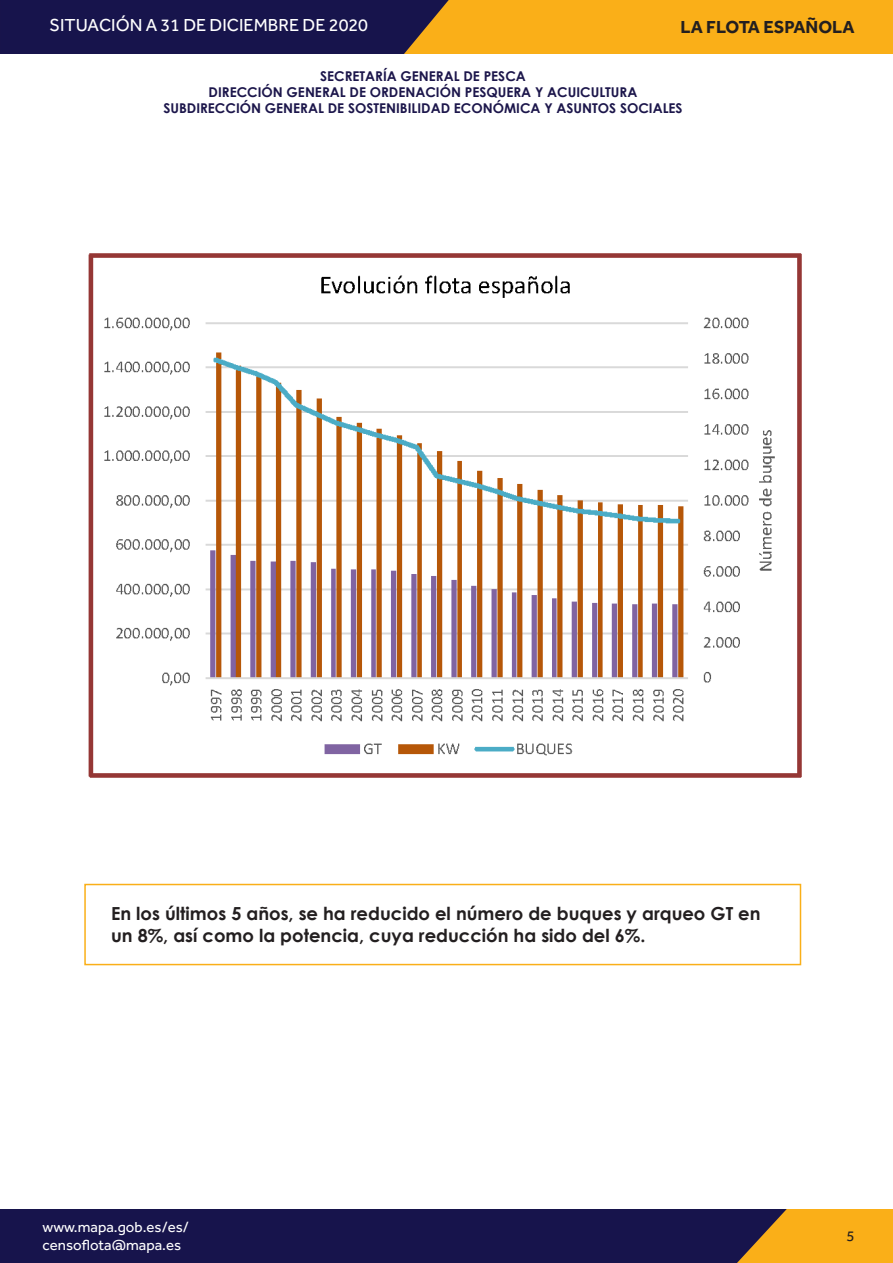
<style>
.page{position:relative;width:893px;height:1263px;background:#fff}
.page>*{position:absolute;margin:0;border:0;box-sizing:border-box;transform-origin:0 0}
.Category_3_Descripti{font:700 18px/21.6px "Century Gothic";color:#231f20}
.t1{font:18px "Effra";color:#fff}
.t2{font:700 18px "Effra";color:#231f20}
.t3{font:15px/18px "Effra";color:#fff}
.t4{font:15px "Effra";color:#231f20}
.t5{font:700 13.5px/16.2px "Century Gothic";color:#1c164b;text-align:center}
</style>
<div class="page">
<div style="left:0;top:0;width:893px;height:54px;background:#17144c"></div>
<div style="left:404px;top:0;width:489px;height:54px;background:#faaf18"></div>
<svg style="left:0;top:1209px;width:893px;height:54px;background:#382a44"></svg>
<img style="left:88px;top:253px;width:714px;height:525px">
<div style="left:84px;top:884px;width:717px;height:81px;border:2px solid #faaf18"></div>
<h1 class="t1" style="left:50px;top:14px;width:320px">SITUACIÓN A 31 DE DICIEMBRE DE 2020</h1>
<h1 class="t2" style="left:681px;top:16px;width:176px">LA FLOTA ESPAÑOLA</h1>
<p class="t5" style="left:163px;top:67px;width:521px">SECRETARÍA GENERAL DE PESCA<br>DIRECCIÓN GENERAL DE ORDENACIÓN PESQUERA Y ACUICULTURA<br>SUBDIRECCIÓN GENERAL DE SOSTENIBILIDAD ECONÓMICA Y ASUNTOS SOCIALES</p>
<p class="Category_3_Descripti" style="left:111px;top:902px;width:651px">En los últimos 5 años, se ha reducido el número de buques y arqueo GT en un 8%, así como la potencia, cuya reducción ha sido del 6%.</p>
<p class="t3" style="left:43px;top:1218px;width:148px">www.mapa.gob.es/es/ censoflota@mapa.es</p>
<p class="t4" style="left:846px;top:1227px;width:10px">5</p>
</div>
